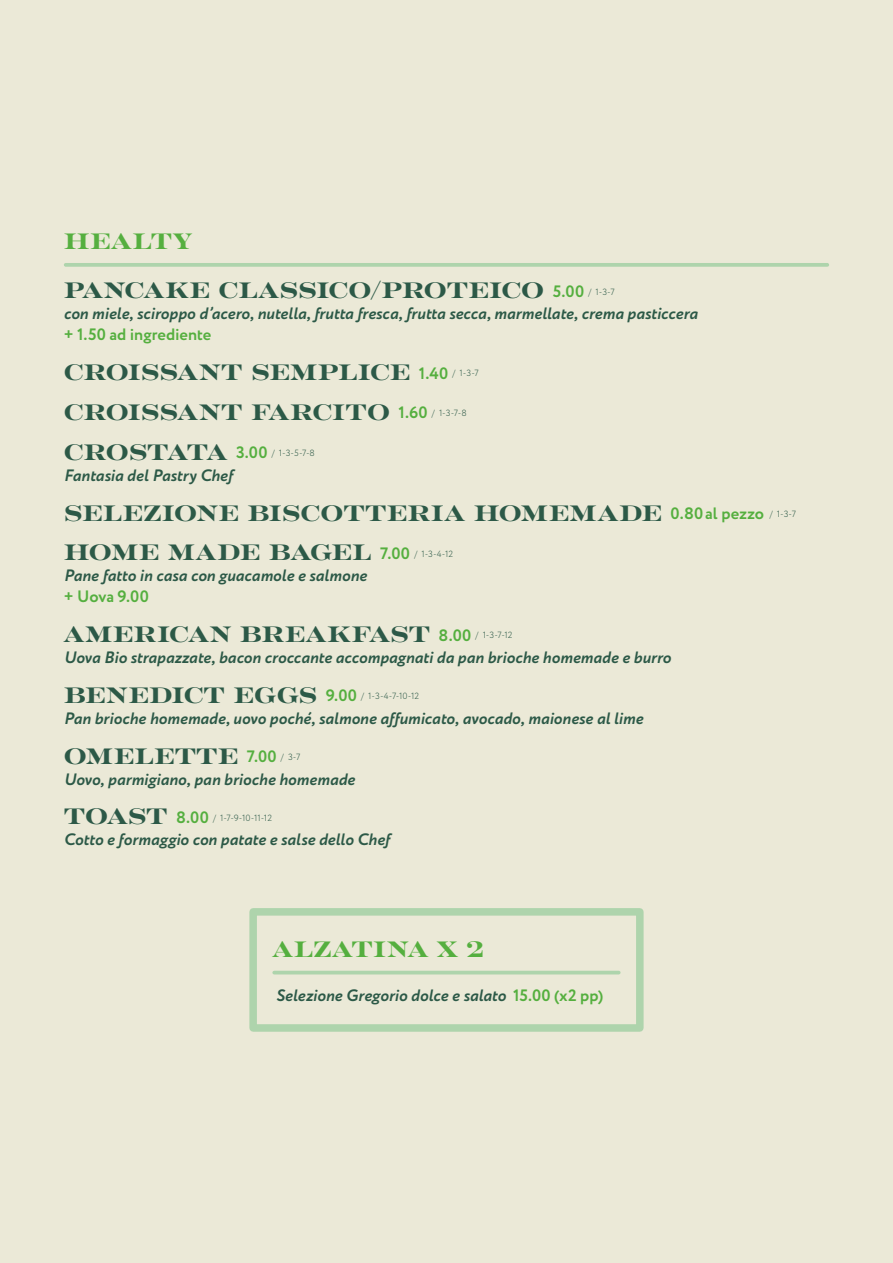
<style>
.page{position:relative;width:893px;height:1263px;background:#ebe9d7}
.page>*{position:absolute;margin:0;border:0;box-sizing:border-box;transform-origin:0 0}
.t1{font:22.5px/39.8px "Rosella Solid";letter-spacing:.005em;color:#2c5947}
.t2{font:22.5px "Rosella Solid";letter-spacing:.015em;color:#55af3f}
.t3{font:italic 700 16.5px "Circe";color:#2c5947}
.t4{font:700 16.5px "Circe";letter-spacing:.005em;color:#55af3f}
.t5{font:300 9px "Circe";color:#2c5947}
.s1{font-family:"Circe";font-weight:700;font-size:16.5px;color:#55af3f}
.s2{font-family:"Rosella Solid";font-weight:400;font-size:22.5px}
.s3{font-weight:700;font-size:16.5px;color:#55af3f}
.s4{font-style:normal;color:#55af3f}
</style>
<div class="page">
<svg style="left:66px;top:263px;width:761px;height:4px;fill:#aed4ac"></svg>
<hr style="left:274px;top:971px;width:345px;height:3px;background:#aed4ac">
<div style="left:249px;top:908px;width:395px;height:124px;border:8px solid #aed4ac"></div>
<h1 class="t2" style="left:64px;top:222px;width:130px">HEALTY</h1>
<h1 class="t1" style="left:64px;top:269px;width:552px">PANCAKE CLASSICO/PROTEICO <span class="s1">5.00</span> <sup>/</sup> <sup>1-3-7</sup></h1>
<p class="t3" style="left:64px;top:303px;width:635px">con miele, sciroppo d’acero, nutella, frutta fresca, frutta secca, marmellate, crema pasticcera</p>
<p class="t4" style="left:64px;top:324px;width:149px">+ 1.50 ad ingrediente</p>
<h1 class="t1" style="left:64px;top:351px;width:416px">CROISSANT SEMPLICE <span class="s1">1.40</span> <sup>/</sup> <sup>1-3-7<br></sup>CROISSANT FARCITO <span class="s1">1.60</span> <sup>/</sup> <sup>1-3-7-8</sup></h1>
<p class="t5" style="left:64px;top:447px;width:253px"><span class="s2">CROSTATA</span> <span class="s3">3.00</span> / 1-3-5-7-8</p>
<p class="t3" style="left:64px;top:464px;width:171px">Fantasia del Pastry Chef</p>
<h1 class="t1" style="left:64px;top:491px;width:734px">SELEZIONE BISCOTTERIA HOMEMADE <span class="s1">0.80al pezzo</span> <sup>/</sup> <sup>1-3-7<br></sup>HOME MADE BAGEL <span class="s1">7.00</span> <sup>/</sup> <sup>1-3-4-12</sup></h1>
<p class="t3" style="left:64px;top:564px;width:305px">Pane fatto in casa con guacamole e salmone</p>
<p class="t4" style="left:64px;top:585px;width:87px">+ Uova 9.00</p>
<h1 class="t1" style="left:64px;top:612px;width:450px">AMERICAN BREAKFAST <span class="s1">8.00</span> <sup>/</sup> <sup>1-3-7-12</sup></h1>
<p class="t3" style="left:64px;top:646px;width:609px">Uova Bio strapazzate, bacon croccante accompagnati da pan brioche homemade e burro</p>
<p class="t5" style="left:64px;top:690px;width:357px"><span class="s2">BENEDICT EGGS</span> <span class="s3">9.00</span> / 1-3-4-7-10-12</p>
<p class="t3" style="left:64px;top:707px;width:581px">Pan brioche homemade, uovo poché, salmone affumicato, avocado, maionese al lime</p>
<h1 class="t1" style="left:64px;top:734px;width:238px">OMELETTE <span class="s1">7.00</span> <sup>/</sup> <sup>3-7</sup></h1>
<p class="t3" style="left:64px;top:768px;width:293px">Uovo, parmigiano, pan brioche homemade</p>
<p class="t5" style="left:64px;top:811px;width:210px"><span class="s2">TOAST</span> <span class="s3">8.00</span> / 1-7-9-10-11-12</p>
<p class="t3" style="left:64px;top:829px;width:328px">Cotto e formaggio con patate e salse dello Chef</p>
<h1 class="t2" style="left:272px;top:930px;width:214px">ALZATINA X 2</h1>
<p class="t3" style="left:276px;top:984px;width:329px">Selezione Gregorio dolce e salato <span class="s4">15.00 (x2 pp)</span></p>
</div>
